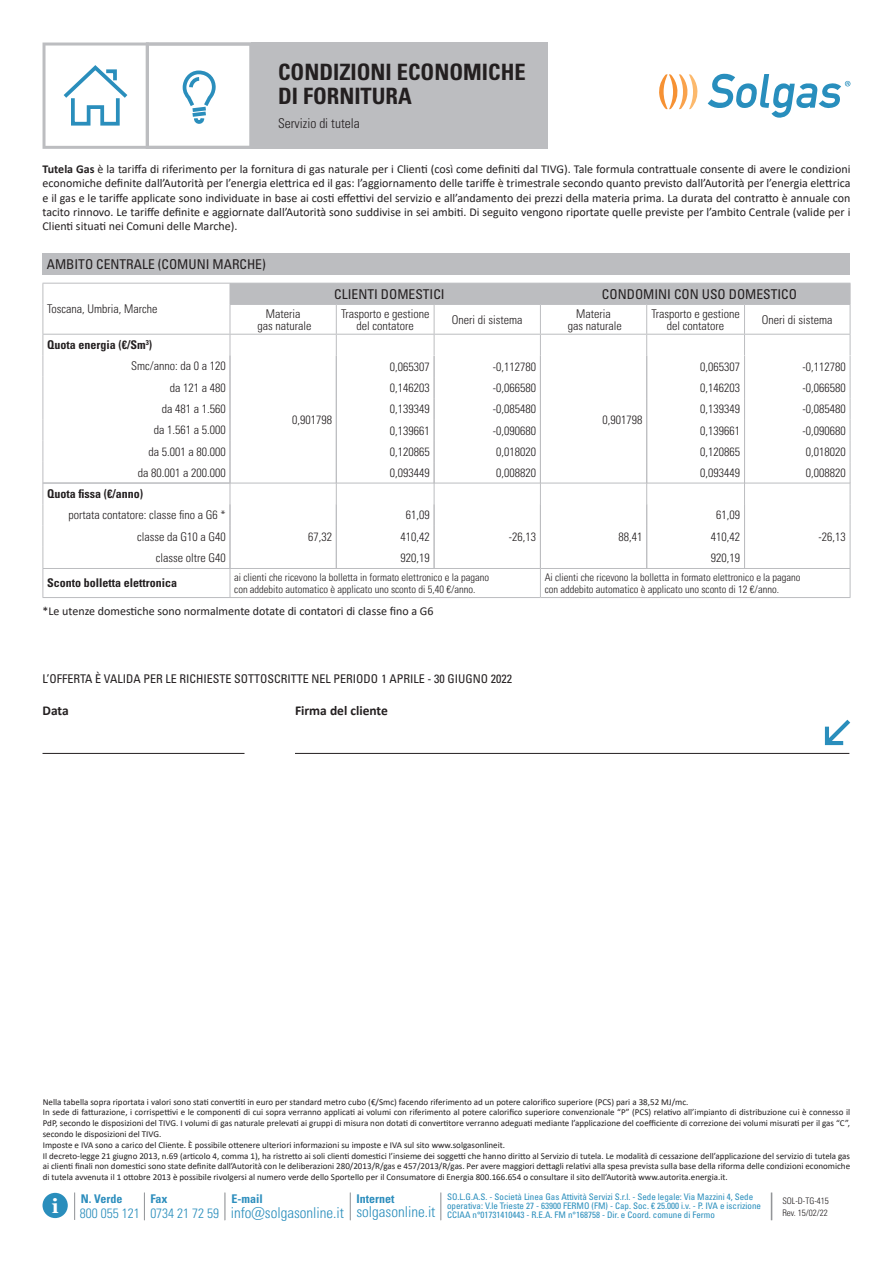
<style>
.page{position:relative;width:893px;height:1263px;background:#fff}
.page>*{position:absolute;margin:0;border:0;box-sizing:border-box;transform-origin:0 0}
.t1{font:700 condensed 22.5px/24px "Univers LT Pro";color:#231f20}
.t2{font:700 19.65px "Georgia";color:#fff}
.t3{font:300 condensed 15px "Univers LT Pro";color:#2a8ebc}
.t4{font:condensed 13.5px "Univers LT Pro";color:#231f20}
.t5{font:700 13.5px "Calibri";color:#231f20}
.t6{font:300 condensed 13.5px "Univers LT Pro";color:#231f20}
.t7{font:300 condensed 13.5px "Univers LT Pro";color:#2a8ebc}
.t8{font:12px/14.4px "Calibri";color:#231f20;text-align:justify}
.t9{font:300 condensed 12px/21.3px "Univers LT Pro";color:#231f20;text-align:center}
.t10{font:condensed 12px "Univers LT Pro";color:#231f20}
.t11{font:700 condensed 12px "Univers LT Pro";color:#231f20}
.t12{font:700 condensed 12px "Univers LT Pro";color:#2d8ebd}
.t13{font:300 condensed 10.5px/12.6px "Univers LT Pro";color:#231f20}
.t14{font:9px/10.8px "Calibri";color:#231f20}
.t15{font:condensed 9px/9px "Univers LT Pro";color:#2a8ebc}
.t16{font:300 condensed 9px/12px "Univers LT Pro";color:#231f20}
.s1{font-weight:700}
.s2{font-size:13.5px}
</style>
<div class="page">
<svg style="left:43px;top:43px;width:208px;height:106px"></svg>
<div style="left:251px;top:43px;width:297px;height:106px;background:#bcbdc0"></div>
<svg style="left:659px;top:74px;width:39px;height:35px"></svg>
<svg style="left:708px;top:74px;width:142px;height:44px"></svg>
<div style="left:43px;top:1193px;width:25px;height:25px;background:#2a8ebc;border-radius:50%"></div>
<svg style="left:74px;top:1192px;width:1px;height:28px"></svg>
<svg style="left:144px;top:1192px;width:1px;height:28px"></svg>
<svg style="left:225px;top:1192px;width:1px;height:28px"></svg>
<svg style="left:350px;top:1192px;width:1px;height:28px"></svg>
<svg style="left:440px;top:1192px;width:1px;height:28px"></svg>
<svg style="left:771px;top:1192px;width:1px;height:28px"></svg>
<hr style="left:43px;top:283px;width:187px;height:1px;background:#bcbdc0">
<svg style="left:43px;top:284px;width:1px;height:20px"></svg>
<hr style="left:43px;top:304px;width:1px;height:30px;background:#bcbdc0">
<hr style="left:43px;top:334px;width:187px;height:1px;background:#bcbdc0">
<div style="left:43px;top:253px;width:807px;height:21px;background:#bcbdc0"></div>
<hr style="left:230px;top:597px;width:310px;height:1px;background:#bcbdc0">
<hr style="left:540px;top:597px;width:310px;height:1px;background:#bcbdc0">
<hr style="left:43px;top:597px;width:187px;height:1px;background:#bcbdc0">
<hr style="left:43px;top:568px;width:187px;height:1px;background:#bcbdc0">
<hr style="left:43px;top:483px;width:187px;height:1px;background:#bcbdc0">
<svg style="left:43px;top:335px;width:1px;height:262px"></svg>
<hr style="left:43px;top:753px;width:201px;height:1px;background:#231f20">
<hr style="left:295px;top:753px;width:554px;height:1px;background:#231f20">
<svg style="left:825px;top:720px;width:25px;height:25px"></svg>
<svg style="left:230px;top:283px;width:621px;height:314px"></svg>
<hr style="left:744px;top:504px;width:1px;height:64px;background:#bcbdc0">
<hr style="left:850px;top:504px;width:1px;height:64px;background:#bcbdc0">
<h1 class="t1" style="left:278px;top:60px;width:249px">CONDIZIONI ECONOMICHE<br>DI FORNITURA</h1>
<h3 class="t6" style="left:278px;top:114px;width:83px">Servizio di tutela</h3>
<p class="t8" style="left:43px;top:161px;width:809px"><span class="s1">Tutela Gas</span> è la tariffa di riferimento per la fornitura di gas naturale per i Clienti (così come definiti dal TIVG). Tale formula contrattuale consente di avere le condizioni economiche definite dall’Autorità per l’energia elettrica ed il gas: l’aggiornamento delle tariffe è trimestrale secondo quanto previsto dall’Autorità per l’energia elettrica e il gas e le tariffe applicate sono individuate in base ai costi effettivi del servizio e all’andamento dei prezzi della materia prima. La durata del contratto è annuale con tacito rinnovo. Le tariffe definite e aggiornate dall’Autorità sono suddivise in sei ambiti. Di seguito vengono riportate quelle previste per l’ambito Centrale (valide per i Clienti situati nei Comuni delle Marche).</p>
<h3 class="t4" style="left:47px;top:255px;width:221px">AMBITO CENTRALE (COMUNI MARCHE)</h3>
<h3 class="t4" style="left:334px;top:285px;width:112px">CLIENTI DOMESTICI</h3>
<h3 class="t4" style="left:602px;top:285px;width:197px">CONDOMINI CON USO DOMESTICO</h3>
<h3 class="t9" style="left:47px;top:297px;width:112px">Toscana, Umbria, Marche</h3>
<h3 class="t11" style="left:47px;top:338px;width:107px">Quota energia (€/Sm<sup>3</sup>)</h3>
<h3 class="t9" style="left:131px;top:355px;width:96px;text-align:right">Smc/anno: da 0 a 120 da 121 a 480<br>da 481 a 1.560<br>da 1.561 a 5.000<br>da 5.001 a 80.000<br>da 80.001 a 200.000</h3>
<h3 class="t11" style="left:47px;top:486px;width:97px">Quota fissa (€/anno)</h3>
<h3 class="t9" style="left:68px;top:504px;width:159px;text-align:right">portata contatore: classe fino a G6 * classe da G10 a G40<br>classe oltre G40</h3>
<h3 class="t9" style="left:257px;top:307px;width:55px;line-height:12px">Materia<br>gas naturale</h3>
<h3 class="t9" style="left:341px;top:307px;width:90px;line-height:12px">Trasporto e gestione del contatore</h3>
<h3 class="t9" style="left:452px;top:308px;width:72px">Oneri di sistema</h3>
<h3 class="t9" style="left:568px;top:307px;width:55px;line-height:12px">Materia<br>gas naturale</h3>
<h3 class="t9" style="left:651px;top:307px;width:90px;line-height:12px">Trasporto e gestione del contatore</h3>
<h3 class="t9" style="left:762px;top:308px;width:72px">Oneri di sistema</h3>
<h3 class="t9" style="left:292px;top:408px;width:41px">0,901798</h3>
<h3 class="t9" style="left:308px;top:525px;width:25px">67,32</h3>
<h3 class="t9" style="left:390px;top:355px;width:41px;text-align:justify">0,065307<br>0,146203<br>0,139349<br>0,139661<br>0,120865<br>0,093449</h3>
<h3 class="t9" style="left:493px;top:355px;width:45px;text-align:justify">-0,112780 -0,066580 -0,085480 -0,090680<br>0,018020<br>0,008820</h3>
<h3 class="t9" style="left:401px;top:504px;width:31px">61,09<br>410,42<br>920,19</h3>
<h3 class="t9" style="left:509px;top:525px;width:29px">-26,13</h3>
<h3 class="t9" style="left:602px;top:408px;width:41px">0,901798</h3>
<h3 class="t9" style="left:618px;top:525px;width:25px">88,41</h3>
<h3 class="t9" style="left:700px;top:355px;width:41px;text-align:justify">0,065307<br>0,146203<br>0,139349<br>0,139661<br>0,120865<br>0,093449</h3>
<h3 class="t9" style="left:802px;top:355px;width:45px;text-align:justify">-0,112780 -0,066580 -0,085480 -0,090680<br>0,018020<br>0,008820</h3>
<h3 class="t9" style="left:711px;top:504px;width:31px">61,09<br>410,42<br>920,19</h3>
<h3 class="t9" style="left:818px;top:525px;width:29px">-26,13</h3>
<h3 class="t11" style="left:47px;top:576px;width:132px">Sconto bolletta elettronica</h3>
<p class="t13" style="left:234px;top:570px;width:256px">ai clienti che ricevono la bolletta in formato elettronico e la pagano con addebito automatico è applicato uno sconto di 5,40 €/anno.</p>
<p class="t13" style="left:545px;top:570px;width:257px">Ai clienti che ricevono la bolletta in formato elettronico e la pagano con addebito automatico è applicato uno sconto di 12 €/anno.</p>
<h3 class="t8" style="left:43px;top:603px;width:392px">*Le utenze domestiche sono normalmente dotate di contatori di classe fino a G6</h3>
<h3 class="t10" style="left:43px;top:671px;width:471px">L’OFFERTA È VALIDA PER LE RICHIESTE SOTTOSCRITTE NEL PERIODO 1 APRILE - 30 GIUGNO 2022</h3>
<h3 class="t5" style="left:43px;top:701px;width:28px">Data</h3>
<h3 class="t5" style="left:295px;top:701px;width:94px">Firma del cliente</h3>
<p class="t14" style="left:43px;top:1096px;width:809px">Nella tabella sopra riportata i valori sono stati convertiti in euro per standard metro cubo (€/Smc) facendo riferimento ad un potere calorifico superiore (PCS) pari a 38,52 MJ/mc.<br>In sede di fatturazione, i corrispettivi e le componenti di cui sopra verranno applicati ai volumi con riferimento al potere calorifico superiore convenzionale “P” (PCS) relativo all’impianto di distribuzione cui è connesso il PdP, secondo le disposizioni del TIVG. I volumi di gas naturale prelevati ai gruppi di misura non dotati di convertitore verranno adeguati mediante l’applicazione del coefficiente di correzione dei volumi misurati per il gas “C”, secondo le disposizioni del TIVG.<br>Imposte e IVA sono a carico del Cliente. È possibile ottenere ulteriori informazioni su imposte e IVA sul sito www.solgasonlineit.<br>Il decreto-legge 21 giugno 2013, n.69 (articolo 4, comma 1), ha ristretto ai soli clienti domestici l’insieme dei soggetti che hanno diritto al Servizio di tutela. Le modalità di cessazione dell’applicazione del servizio di tutela gas ai clienti finali non domestici sono state definite dall’Autorità con le deliberazioni 280/2013/R/gas e 457/2013/R/gas. Per avere maggiori dettagli relativi alla spesa prevista sulla base della riforma delle condizioni economiche di tutela avvenuta il 1 ottobre 2013 è possibile rivolgersi al numero verde dello Sportello per il Consumatore di Energia 800.166.654 o consultare il sito dell’Autorità www.autorita.energia.it.</p>
<p class="t15" style="left:447px;top:1192px;width:316px">SO.L.G.A.S. - Società Linea Gas Attività Servizi S.r.l. - Sede legale: Via Mazzini 4, Sede operativa: V.le Trieste 27 - 63900 FERMO (FM) - Cap. Soc. € 25.000 i.v. - P. IVA e iscrizione</p>
<h2 class="t2" style="left:52px;top:1193px;width:8px">i</h2>
<h3 class="t12" style="left:81px;top:1191px;width:43px">N. Verde</h3>
<h3 class="t12" style="left:150px;top:1191px;width:19px">Fax</h3>
<h3 class="t12" style="left:231px;top:1191px;width:33px">E-mail</h3>
<h3 class="t12" style="left:356px;top:1191px;width:40px">Internet</h3>
<h3 class="t3" style="left:150px;top:1202px;width:287px"><span class="s2">0734 21 72 59</span> info@solgasonline.it solgasonline.it</h3>
<h3 class="t7" style="left:80px;top:1204px;width:61px">800 055 121</h3>
<p class="t15" style="left:447px;top:1210px;width:269px">CCIAA n°01731410443 - R.E.A. FM n°168758 - Dir. e Coord. comune di Fermo</p>
<p class="t16" style="left:782px;top:1194px;width:48px">SOL-D-TG-415<br>Rev. 15/02/22</p>
</div>
